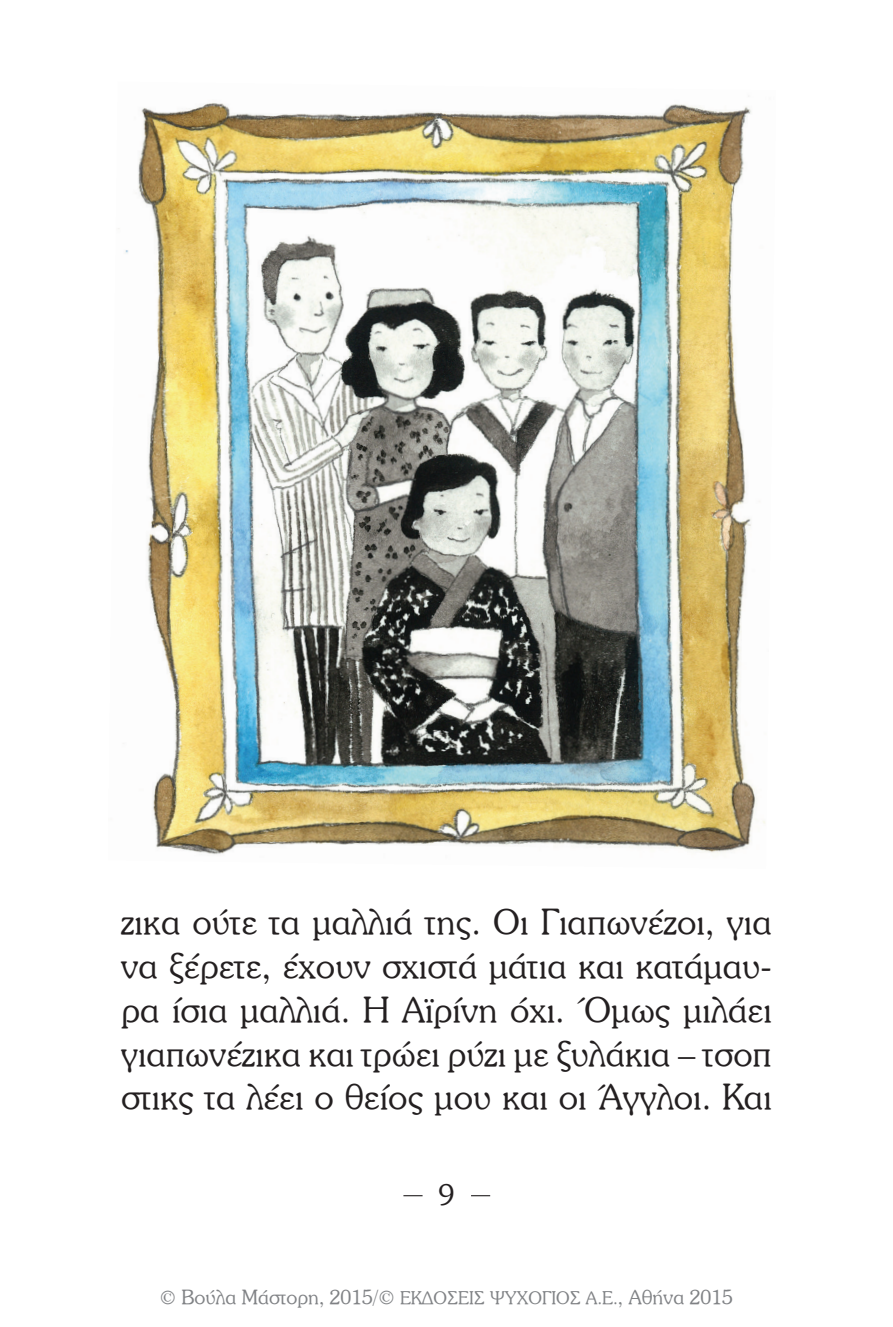
<style>
.page{position:relative;width:893px;height:1327px;background:#fff}
.page>*{position:absolute;margin:0;border:0;box-sizing:border-box;transform-origin:0 0}
.Text{font:300 37.8px/43.9px "UB Souvenir";color:#231f20;text-align:justify}
.t1{font:300 31.5px "UB Souvenir";color:#231f20}
.Parts{font:300 21.38px "UB Souvenir";color:#808285}
.s1{font-size:19.12px}
</style>
<div class="page">
<svg style="left:403px;top:1195px;width:20px;height:1px"></svg>
<svg style="left:471px;top:1195px;width:19px;height:1px"></svg>
<img style="left:118px;top:96px;width:647px;height:759px">
<p class="Text" style="left:121px;top:900px;width:652px">ζικα ούτε τα μαλλιά της. Οι Γιαπωνέζοι, για να ξέρετε, έχουν σχιστά μάτια και κατάμαυ&shy;ρα ίσια μαλλιά. Η Αϊρίνη όχι. Όμως μιλάει γιαπωνέζικα και τρώει ρύζι με ξυλάκια – τσοπ στικς τα λέει ο θείος μου και οι Άγγλοι. Και</p>
<p class="t1" style="left:438px;top:1178px;width:17px">9</p>
<p class="Parts" style="left:160px;top:1285px;width:574px">© Βούλα Μάστορη, 2015/© <span class="s1">ΕΚΔΟΣΕΙΣ ΨΥΧΟΓΙΟΣ Α.Ε.</span>, Αθήνα 2015</p>
</div>
